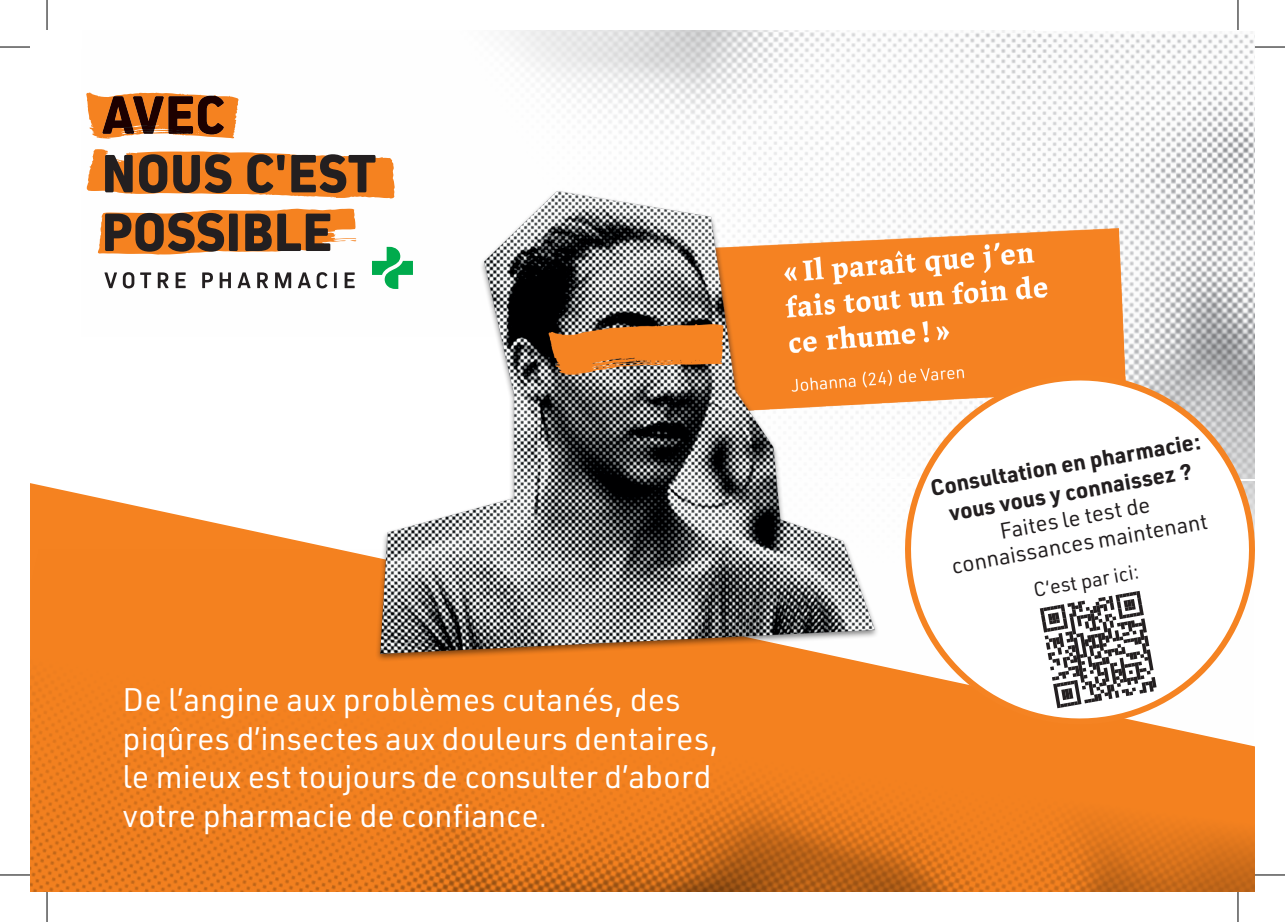
<style>
.page{position:relative;width:1285px;height:922px;background:#fff}
.page>*{position:absolute;margin:0;border:0;box-sizing:border-box;transform-origin:0 0}
.t1{font:32px/38.4px "URWDIN";color:#fff}
.t2{font:700 22px/28px "URWDIN";color:#231f20;text-align:center}
.t3{font:22px/26px "URWDIN";color:#231f20;text-align:center}
.t4{font:20px "URWDIN";color:#231f20}
</style>
<div class="page">
<img style="left:97px;top:30px;width:1158px;height:334px">
<svg style="left:30px;top:483px;width:1225px;height:409px;background:#ec8127"></svg>
<svg style="left:86px;top:149px;width:281px;height:49px"></svg>
<svg style="left:98px;top:209px;width:258px;height:46px;background:#a16d43"></svg>
<svg style="left:104px;top:272px;width:13px;height:16px"></svg>
<svg style="left:123px;top:272px;width:11px;height:16px"></svg>
<svg style="left:140px;top:272px;width:11px;height:16px"></svg>
<svg style="left:158px;top:272px;width:11px;height:16px"></svg>
<svg style="left:176px;top:272px;width:10px;height:16px"></svg>
<svg style="left:202px;top:272px;width:11px;height:16px"></svg>
<svg style="left:220px;top:272px;width:11px;height:16px"></svg>
<svg style="left:237px;top:272px;width:14px;height:16px"></svg>
<svg style="left:257px;top:272px;width:11px;height:16px"></svg>
<svg style="left:275px;top:272px;width:16px;height:16px"></svg>
<svg style="left:298px;top:272px;width:13px;height:16px"></svg>
<svg style="left:317px;top:272px;width:10px;height:16px"></svg>
<hr style="left:334px;top:272px;width:3px;height:16px;background:#231f20">
<svg style="left:345px;top:272px;width:10px;height:16px"></svg>
<svg style="left:86px;top:92px;width:152px;height:47px;background:#aa693b"></svg>
<img style="left:367px;top:118px;width:806px;height:572px">
<svg style="left:894px;top:364px;width:361px;height:371px"></svg>
<svg style="left:1039px;top:591px;width:117px;height:117px"></svg>
<hr style="left:0;top:47px;width:30px;height:1px;background:#000">
<hr style="left:1255px;top:47px;width:30px;height:1px;background:#000">
<hr style="left:0;top:874px;width:30px;height:1px;background:#000">
<hr style="left:1255px;top:874px;width:30px;height:1px;background:#000">
<hr style="left:47px;top:0;width:1px;height:30px;background:#000">
<hr style="left:47px;top:892px;width:1px;height:30px;background:#000">
<hr style="left:1237px;top:0;width:1px;height:30px;background:#000">
<hr style="left:1237px;top:892px;width:1px;height:30px;background:#000">
<p class="t1" style="left:123px;top:680px;width:597px">De l’angine aux problèmes cutanés, des piqûres d’insectes aux douleurs dentaires, le mieux est toujours de consulter d’abord votre pharmacie de confiance.</p>
<p class="t2" style="left:928px;top:473px;width:276px;rotate:-10deg">Consultation en pharmacie: vous vous y connaissez ?</p>
<p class="t3" style="left:945px;top:527px;width:261px;rotate:-10deg">Faites le test de connaissances maintenant</p>
<p class="t4" style="left:1031px;top:577px;width:108px;rotate:-10deg">C‘est par ici:</p>
</div>
